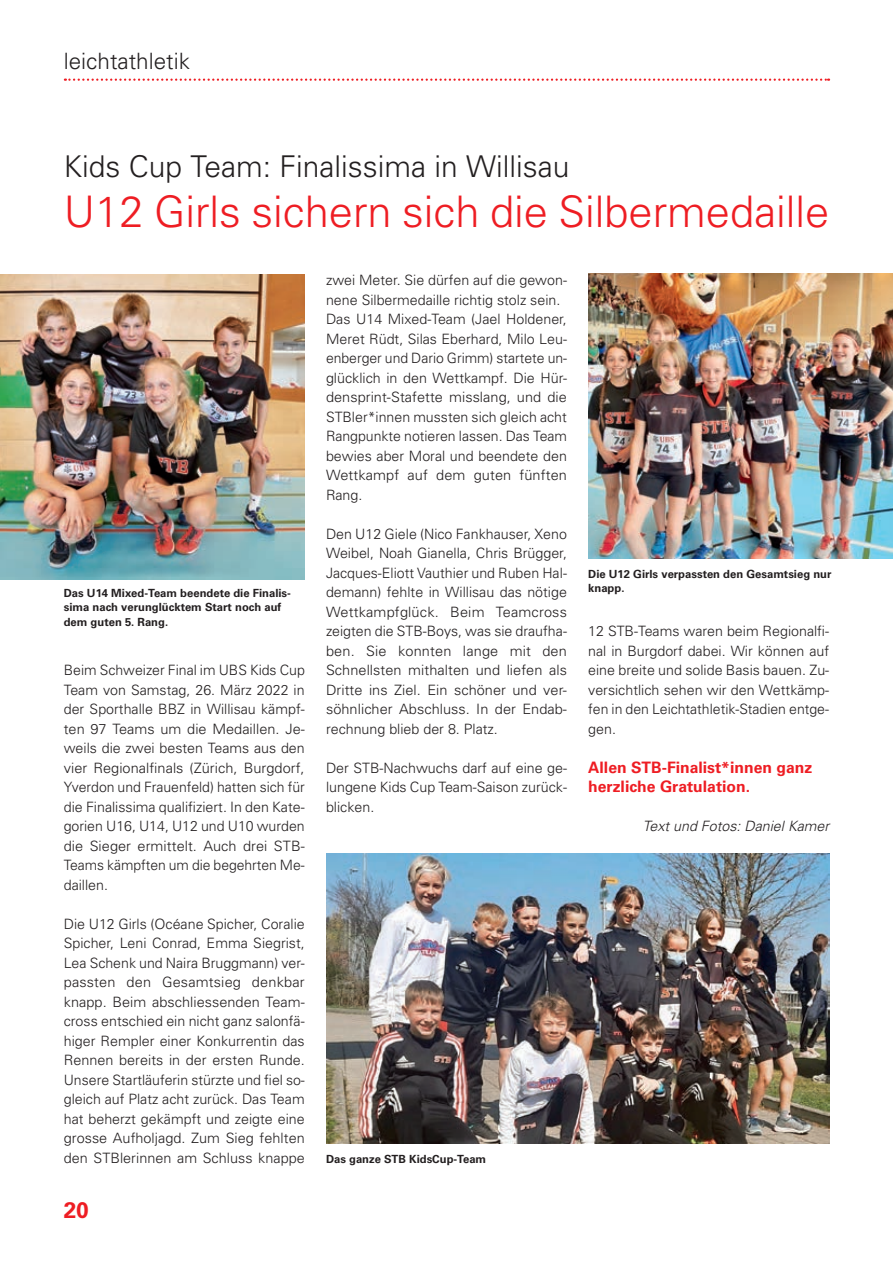
<style>
.page{position:relative;width:893px;height:1263px;background:#fff}
.page>*{position:absolute;margin:0;border:0;box-sizing:border-box;transform-origin:0 0}
.t1{font:300 43.5px "Univers";color:#ee1d23}
.t2{font:300 30px "Univers";color:#231f20}
.t3{font:300 22.5px "Univers";color:#231f20}
.t4{font:700 22.5px "Univers";color:#ee1d23}
.t5{font:700 15.75px/19.5px "Univers";color:#ee1d23}
.t6{font:300 14.25px/19.5px "Univers";color:#231f20;text-align:justify}
.t7{font:italic 300 14.25px "Univers";color:#231f20}
.t8{font:700 11.25px/14.2px "Univers";color:#231f20}
</style>
<div class="page">
<svg style="left:65px;top:79px;width:764px;height:2px"></svg>
<img style="left:0;top:275px;width:305px;height:304px">
<img style="left:588px;top:274px;width:305px;height:284px">
<img style="left:326px;top:853px;width:503px;height:290px">
<h3 class="t3" style="left:64px;top:47px;width:128px">leichtathletik</h3>
<h2 class="t2" style="left:64px;top:148px;width:507px">Kids Cup Team: Finalissima in Willisau</h2>
<h1 class="t1" style="left:64px;top:185px;width:767px">U12 Girls sichern sich die Silbermedaille</h1>
<p class="t8" style="left:64px;top:586px;width:229px">Das U14 Mixed-Team beendete die Finalis&shy;sima nach verunglücktem Start noch auf dem guten 5. Rang.</p>
<p class="t6" style="left:64px;top:660px;width:243px">Beim Schweizer Final im UBS Kids Cup Team von Samstag, 26. März 2022 in der Sporthalle BBZ in Willisau kämpf&shy;ten 97 Teams um die Medaillen. Je&shy;weils die zwei besten Teams aus den vier Regionalfinals (Zürich, Burgdorf, Yverdon und Frauenfeld) hatten sich für die Finalissima qualifiziert. In den Kate&shy;gorien U16, U14, U12 und U10 wurden die Sieger ermittelt. Auch drei STB-Teams kämpften um die begehrten Me&shy;daillen.</p>
<p class="t6" style="left:64px;top:914px;width:243px">Die U12 Girls (Océane Spicher, Coralie Spicher, Leni Conrad, Emma Siegrist, Lea Schenk und Naira Bruggmann) ver&shy;passten den Gesamtsieg denkbar knapp. Beim abschliessenden Team&shy;cross entschied ein nicht ganz salonfä&shy;higer Rempler einer Konkurrentin das Rennen bereits in der ersten Runde.<br>Unsere Startläuferin stürzte und fiel so&shy;gleich auf Platz acht zurück. Das Team hat beherzt gekämpft und zeigte eine grosse Aufholjagd. Zum Sieg fehlten den STBlerinnen am Schluss knappe</p>
<h3 class="t4" style="left:64px;top:1197px;width:27px">20</h3>
<p class="t6" style="left:326px;top:270px;width:243px;text-align:left">zwei Meter. Sie dürfen auf die gewon&shy;nene Silbermedaille richtig stolz sein.<br>Das U14 Mixed-Team (Jael Holdener, Meret Rüdt, Silas Eberhard, Milo Leu&shy;enberger und Dario Grimm) startete un&shy;glücklich in den Wettkampf. Die Hür&shy;densprint-Stafette misslang, und die STBler*innen mussten sich gleich acht Rangpunkte notieren lassen. Das Team bewies aber Moral und beendete den Wettkampf auf dem guten fünften Rang.</p>
<p class="t6" style="left:326px;top:524px;width:242px">Den U12 Giele (Nico Fankhauser, Xeno Weibel, Noah Gianella, Chris Brügger, Jacques-Eliott Vauthier und Ruben Hal&shy;demann) fehlte in Willisau das nötige Wettkampfglück. Beim Teamcross zeigten die STB-Boys, was sie draufha&shy;ben. Sie konnten lange mit den Schnellsten mithalten und liefen als Dritte ins Ziel. Ein schöner und ver&shy;söhnlicher Abschluss. In der Endab&shy;rechnung blieb der 8. Platz.</p>
<p class="t6" style="left:326px;top:758px;width:242px">Der STB-Nachwuchs darf auf eine ge&shy;lungene Kids Cup Team-Saison zurück&shy;blicken.</p>
<p class="t8" style="left:588px;top:567px;width:245px">Die U12 Girls verpassten den Gesamtsieg nur knapp.</p>
<p class="t6" style="left:588px;top:621px;width:242px">12 STB-Teams waren beim Regionalfi&shy;nal in Burgdorf dabei. Wir können auf eine breite und solide Basis bauen. Zu&shy;versichtlich sehen wir den Wettkämp&shy;fen in den Leichtathletik-Stadien entge&shy;gen.</p>
<p class="t5" style="left:588px;top:757px;width:226px">Allen STB-Finalist*innen ganz herzliche Gratulation.</p>
<p class="t7" style="left:643px;top:818px;width:188px">Text und Fotos: Daniel Kamer</p>
<p class="t8" style="left:326px;top:1152px;width:162px">Das ganze STB KidsCup-Team</p>
</div>
